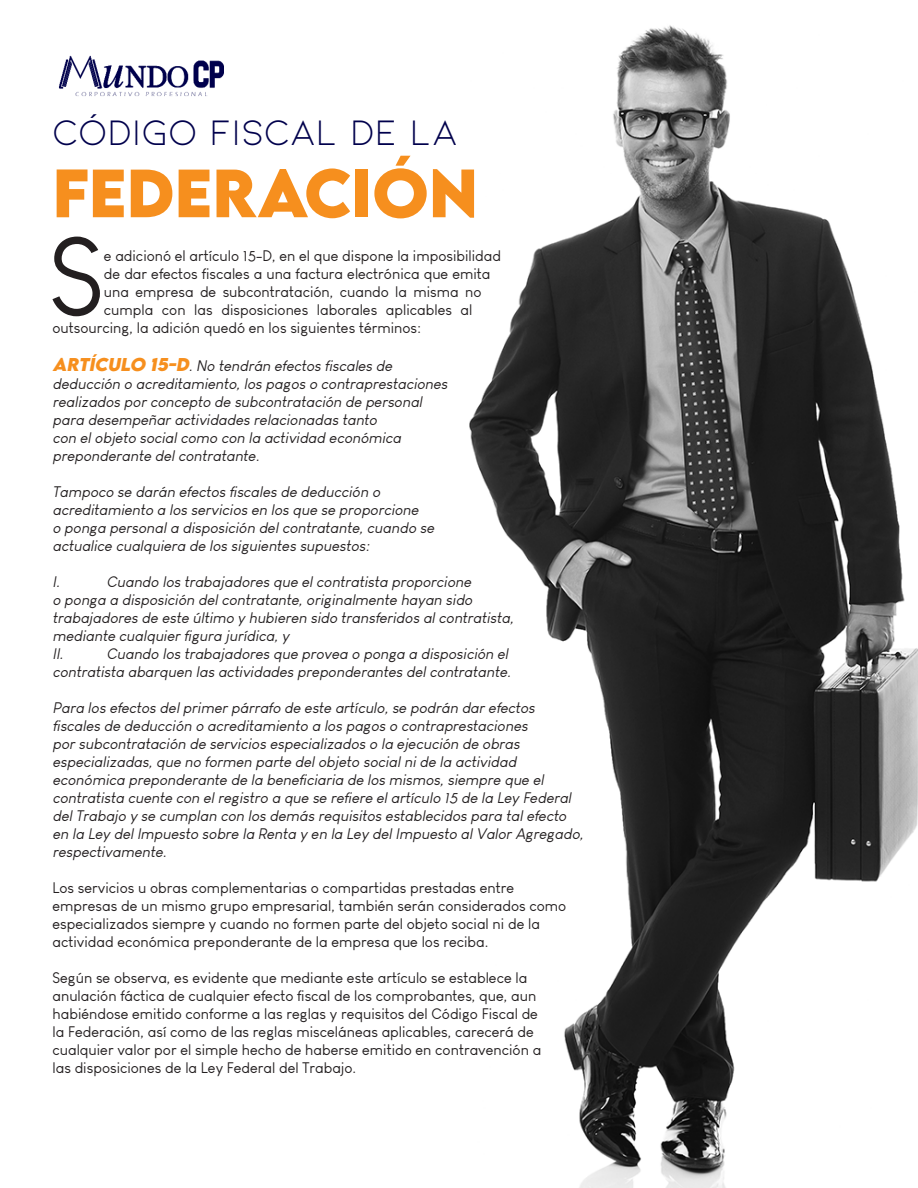
<style>
.page{position:relative;width:918px;height:1188px;background:#fff}
.page>*{position:absolute;margin:0;border:0;box-sizing:border-box;transform-origin:0 0}
.t1{font:108.6px "Louis George Cafe";color:#231f20}
.t2{font:700 60.45px "LEMONMILK";color:#f68f1e}
.t3{font:37.65px "Kiona";color:#00004c}
.t4{font:italic 700 16.5px "LEMONMILK";color:#f68f1e}
.t5{font:italic 15px/18px "Louis George Cafe";color:#231f20}
.t6{font:15px/18px "Louis George Cafe";color:#231f20}
.s1{font-family:"LEMONMILK";font-weight:700;font-size:16.5px;color:#f68f1e}
</style>
<div class="page">
<img style="left:470px;top:25px;width:448px;height:1163px">
<img style="left:59px;top:55px;width:165px;height:42px">
<p class="t3" style="left:52px;top:111px;width:407px">CÓDIGO FISCAL DE LA</p>
<p class="t2" style="left:52px;top:152px;width:419px">FEDERACIÓN</p>
<p class="t1" style="left:49px;top:213px;width:57px">S</p>
<p class="t6" style="left:104px;top:247px;width:399px">e adicionó el artículo 15-D, en el que dispone la imposibilidad</p>
<p class="t6" style="left:104px;top:265px;width:388px">de dar efectos fiscales a una factura electrónica que emita</p>
<p class="t6" style="left:104px;top:283px;width:379px">una empresa de subcontratación, cuando la misma no</p>
<p class="t6" style="left:104px;top:301px;width:370px">cumpla con las disposiciones laborales aplicables al</p>
<p class="t6" style="left:52px;top:319px;width:370px">outsourcing, la adición quedó en los siguientes términos:</p>
<p class="t4" style="left:52px;top:353px;width:14px">ART</p>
<p class="t5" style="left:52px;top:357px;width:400px;text-indent:36px"><span class="s1">ÍCULO 15-D</span>.No tendrán efectos fiscales de deducción o acreditamiento,los pagos o contraprestaciones realizados porconcepto de subcontratación de personal para desempeñaractividades relacionadas tanto<br>con elobjeto socialcomo con la actividad económica preponderante delcontratante.</p>
<p class="t5" style="left:52px;top:483px;width:386px">Tampoco se darán efectos fiscales de deducción o acreditamiento a los servicios en los que se proporcione<br>o ponga personala disposición delcontratante,cuando se actualice cualquiera de los siguientes supuestos:</p>
<p class="t5" style="left:52px;top:573px;width:12px">I.</p>
<p class="t5" style="left:52px;top:573px;width:466px;text-indent:54px">Cuando los trabajadores que elcontratista proporcione<br>o ponga a disposición delcontratante,originalmente hayan sido trabajadores de este último y hubieren sido transferidos alcontratista, mediante cualquierfigura jurídica,y</p>
<p class="t5" style="left:52px;top:645px;width:15px">II.</p>
<p class="t5" style="left:52px;top:645px;width:463px;text-align:right">Cuando los trabajadores que provea o ponga a disposición el contratista abarquen las actividades preponderantes delcontratante.</p>
<p class="t5" style="left:52px;top:699px;width:536px">Para los efectos delprimerpárrafo de este artículo,se podrán darefectos fiscales de deducción o acreditamiento a los pagos o contraprestaciones porsubcontratación de servicios especializados o la ejecución de obras especializadas,que no formen parte delobjeto socialnide la actividad económica preponderante de la beneficiaria de los mismos,siempre que el contratista cuente con elregistro a que se refiere elartículo 15 de la Ley Federal delTrabajo y se cumplan con los demás requisitos establecidos para talefecto en la Ley delImpuesto sobre la Renta y en la Ley delImpuesto alValorAgregado, respectivamente.</p>
<p class="t6" style="left:52px;top:879px;width:515px">Los servicios u obras complementarias o compartidas prestadas entre empresas de un mismo grupo empresarial, también serán considerados como especializados siempre y cuando no formen parte del objeto social ni de la actividad económica preponderante de la empresa que los reciba.</p>
<p class="t6" style="left:52px;top:969px;width:490px">Según se observa, es evidente que mediante este artículo se establece la anulación fáctica de cualquier efecto fiscal de los comprobantes, que, aun habiéndose emitido conforme a las reglas y requisitos del Código Fiscal de la Federación, así como de las reglas misceláneas aplicables, carecerá de cualquier valor por el simple hecho de haberse emitido en contravención a las disposiciones de la Ley Federal del Trabajo.</p>
</div>
